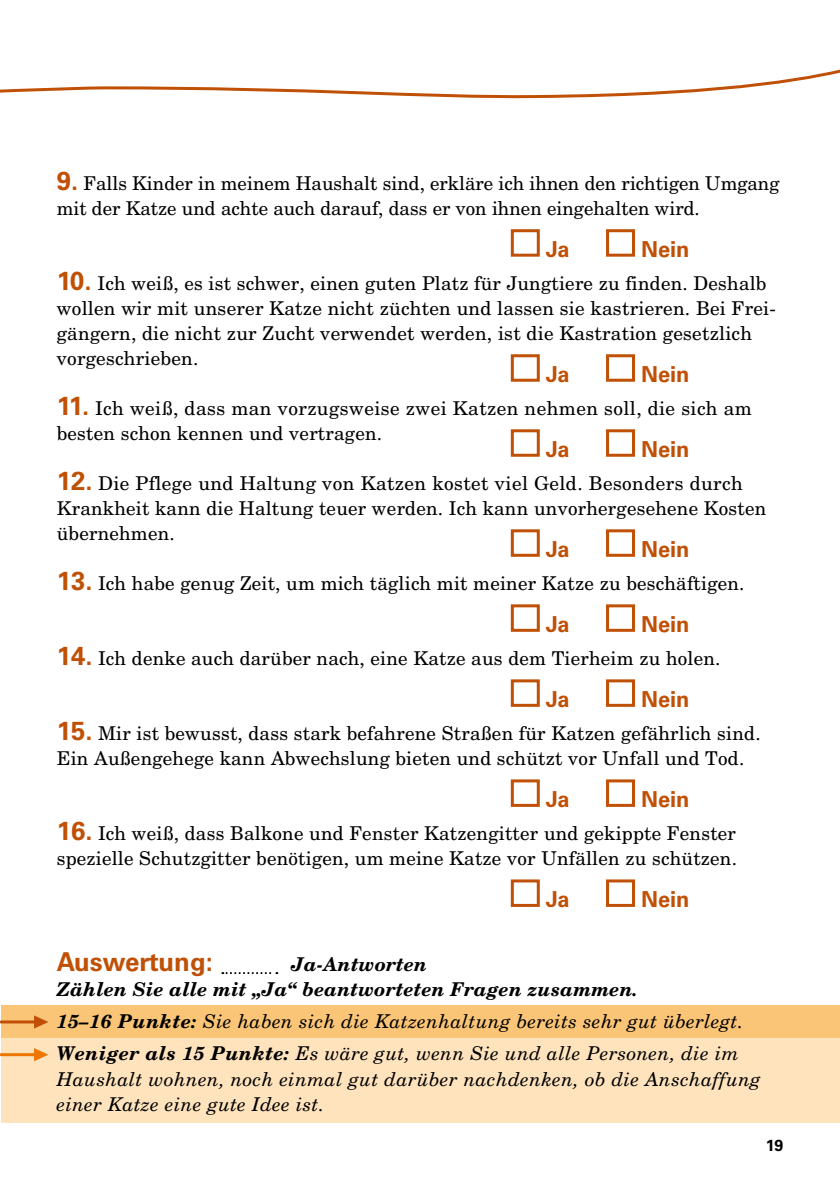
<style>
.page{position:relative;width:840px;height:1191px;background:#fff}
.page>*{position:absolute;margin:0;border:0;box-sizing:border-box;transform-origin:0 0}
.p_Text{font:700 26px "Univers";color:#c05005}
.p_Kasten{font:700 22px "Univers";color:#c05005}
.p_Text-2{font:19px/25px "New Century Schlbk";letter-spacing:.01em;color:#000}
.MadeToTag_h1_Ueberschrift_3{font:italic 19px/25px "New Century Schlbk";letter-spacing:.02em;color:#000}
.MadeToTag_h1_Ueberschrift_2{font:italic 19px "New Century Schlbk";letter-spacing:.02em;color:#000}
.MadeToTag_h1_Ueberschrift_1_Kopie{font:italic 700 19px "New Century Schlbk";letter-spacing:.01em;color:#000}
.p_Text-3{font:italic 700 19px "New Century Schlbk";letter-spacing:.01em;color:#000}
.t1{font:700 16px "Univers";color:#000}
.s1{font-family:"Univers";font-weight:700;font-size:26px;color:#c05005}
.s2{font-weight:700}
</style>
<div class="page">
<div style="left:1px;top:1032px;width:838px;height:91px;background:#fee3bd"></div>
<div style="left:1px;top:1004px;width:838px;height:33px;background:#fbc577"></div>
<div style="left:510px;top:229px;width:29px;height:28px;border:3px solid #c05005"></div>
<div style="left:605px;top:229px;width:29px;height:28px;border:3px solid #c05005"></div>
<div style="left:510px;top:354px;width:29px;height:28px;border:3px solid #c05005"></div>
<div style="left:605px;top:354px;width:29px;height:28px;border:3px solid #c05005"></div>
<div style="left:510px;top:429px;width:29px;height:28px;border:3px solid #c05005"></div>
<div style="left:605px;top:429px;width:29px;height:28px;border:3px solid #c05005"></div>
<div style="left:510px;top:529px;width:29px;height:28px;border:3px solid #c05005"></div>
<div style="left:605px;top:529px;width:29px;height:28px;border:3px solid #c05005"></div>
<div style="left:510px;top:604px;width:29px;height:28px;border:3px solid #c05005"></div>
<div style="left:605px;top:604px;width:29px;height:28px;border:3px solid #c05005"></div>
<div style="left:510px;top:679px;width:29px;height:28px;border:3px solid #c05005"></div>
<div style="left:605px;top:679px;width:29px;height:28px;border:3px solid #c05005"></div>
<div style="left:510px;top:779px;width:29px;height:28px;border:3px solid #c05005"></div>
<div style="left:605px;top:779px;width:29px;height:28px;border:3px solid #c05005"></div>
<div style="left:510px;top:879px;width:29px;height:28px;border:3px solid #c05005"></div>
<div style="left:605px;top:879px;width:29px;height:28px;border:3px solid #c05005"></div>
<svg style="left:0;top:69px;width:839px;height:30px"></svg>
<svg style="left:34px;top:1015px;width:14px;height:13px"></svg>
<svg style="left:34px;top:1048px;width:14px;height:13px"></svg>
<hr style="left:1px;top:1020px;width:35px;height:3px;background:#c05005">
<hr style="left:1px;top:1053px;width:35px;height:3px;background:#ee7601">
<svg style="left:222px;top:972px;width:55px;height:2px"></svg>
<p class="p_Text-2" style="left:57px;top:170px;width:724px"><span class="s1">9.</span> Falls Kinder in meinem Haushalt sind, erkläre ich ihnen den richtigen Umgang mit der Katze und achte auch darauf, dass er von ihnen eingehalten wird.</p>
<p class="p_Kasten" style="left:545px;top:236px;width:25px">Ja</p>
<p class="p_Kasten" style="left:640px;top:236px;width:50px">Nein</p>
<p class="p_Text-2" style="left:57px;top:270px;width:718px"><span class="s1">10.</span> Ich weiß, es ist schwer, einen guten Platz für Jungtiere zu finden. Deshalb wollen wir mit unserer Katze nicht züchten und lassen sie kastrieren. Bei Frei&shy;gängern, die nicht zur Zucht verwendet werden, ist die Kastration gesetzlich vorgeschrieben.</p>
<p class="p_Kasten" style="left:545px;top:361px;width:25px">Ja</p>
<p class="p_Kasten" style="left:640px;top:361px;width:50px">Nein</p>
<p class="p_Text-2" style="left:57px;top:395px;width:696px"><span class="s1">11.</span> Ich weiß, dass man vorzugsweise zwei Katzen nehmen soll, die sich am besten schon kennen und vertragen.</p>
<p class="p_Kasten" style="left:545px;top:436px;width:25px">Ja</p>
<p class="p_Kasten" style="left:640px;top:436px;width:50px">Nein</p>
<p class="p_Text-2" style="left:57px;top:470px;width:710px"><span class="s1">12.</span> Die Pflege und Haltung von Katzen kostet viel Geld. Besonders durch<br>Krankheit kann die Haltung teuer werden. Ich kann unvorhergesehene Kosten übernehmen.</p>
<p class="p_Kasten" style="left:545px;top:536px;width:25px">Ja</p>
<p class="p_Kasten" style="left:640px;top:536px;width:50px">Nein</p>
<p class="p_Text-2" style="left:57px;top:570px;width:689px"><span class="s1">13.</span> Ich habe genug Zeit, um mich täglich mit meiner Katze zu beschäftigen.</p>
<p class="p_Kasten" style="left:545px;top:611px;width:25px">Ja</p>
<p class="p_Kasten" style="left:640px;top:611px;width:50px">Nein</p>
<p class="p_Text-2" style="left:57px;top:645px;width:665px"><span class="s1">14.</span> Ich denke auch darüber nach, eine Katze aus dem Tierheim zu holen.</p>
<p class="p_Kasten" style="left:545px;top:686px;width:25px">Ja</p>
<p class="p_Kasten" style="left:640px;top:686px;width:50px">Nein</p>
<p class="p_Text-2" style="left:57px;top:720px;width:705px"><span class="s1">15.</span> Mir ist bewusst, dass stark befahrene Straßen für Katzen gefährlich sind.<br>Ein Außengehege kann Abwechslung bieten und schützt vor Unfall und Tod.</p>
<p class="p_Kasten" style="left:545px;top:786px;width:25px">Ja</p>
<p class="p_Kasten" style="left:640px;top:786px;width:50px">Nein</p>
<p class="p_Text-2" style="left:57px;top:820px;width:681px"><span class="s1">16.</span> Ich weiß, dass Balkone und Fenster Katzengitter und gekippte Fenster spezielle Schutzgitter benötigen, um meine Katze vor Unfällen zu schützen.</p>
<p class="p_Kasten" style="left:545px;top:886px;width:25px">Ja</p>
<p class="p_Kasten" style="left:640px;top:886px;width:50px">Nein</p>
<p class="p_Text" style="left:57px;top:947px;width:158px">Auswertung:</p>
<p class="p_Text-3" style="left:291px;top:952px;width:137px">Ja-Antworten</p>
<p class="MadeToTag_h1_Ueberschrift_1_Kopie" style="left:57px;top:977px;width:582px">Zählen Sie alle mit „Ja“ beantworteten Fragen zusammen.</p>
<p class="MadeToTag_h1_Ueberschrift_2" style="left:57px;top:1010px;width:687px"><span class="s2">15–16 Punkte:</span> Sie haben sich die Katzenhaltung bereits sehr gut überlegt.</p>
<p class="MadeToTag_h1_Ueberschrift_3" style="left:57px;top:1041px;width:705px"><span class="s2">Weniger als 15 Punkte:</span> Es wäre gut, wenn Sie und alle Personen, die im<br>Haushalt wohnen, noch einmal gut darüber nachdenken, ob die Anschaffung einer Katze eine gute Idee ist.</p>
<p class="t1" style="left:765px;top:1135px;width:19px">19</p>
</div>
